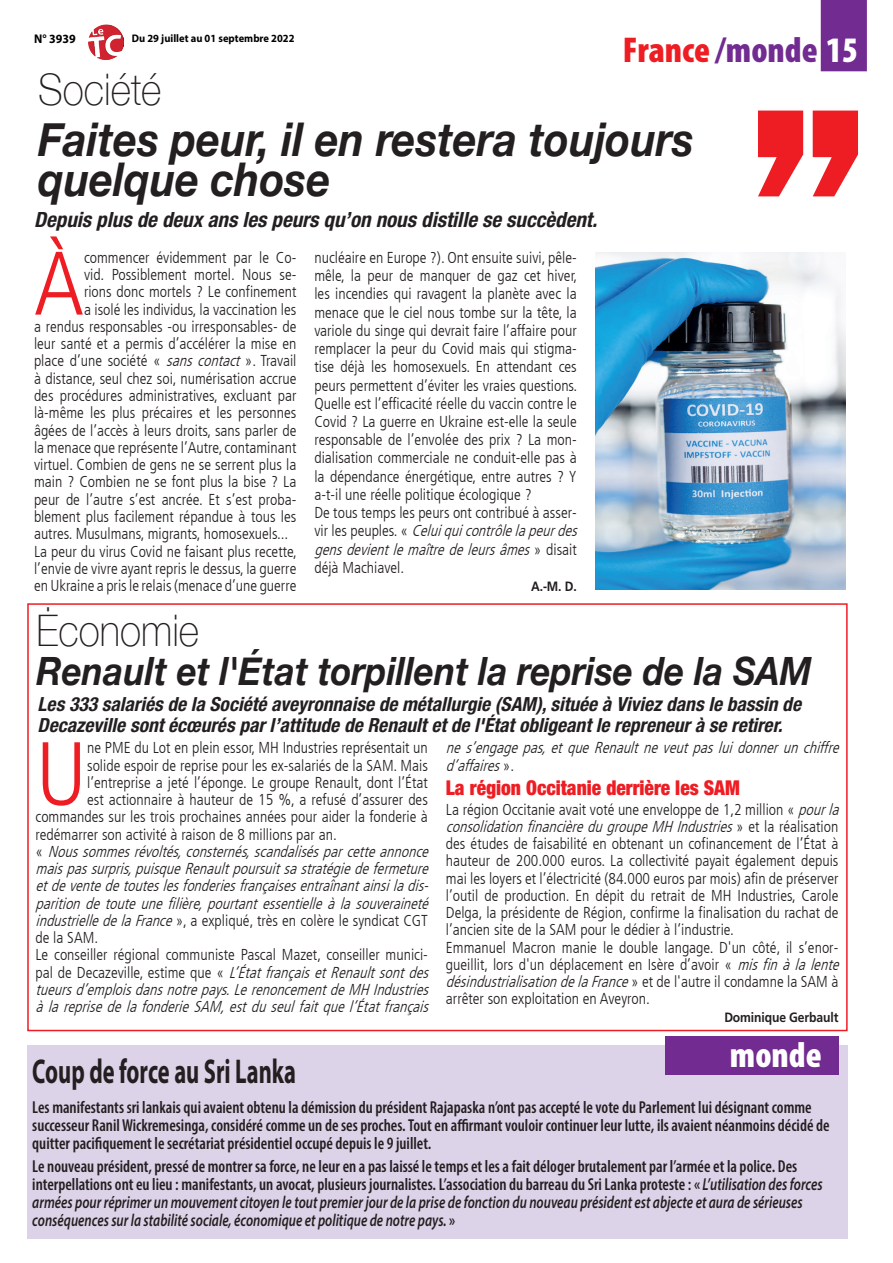
<style>
.page{position:relative;width:893px;height:1263px;background:#fff}
.page>*{position:absolute;margin:0;border:0;box-sizing:border-box;transform-origin:0 0}
._6_-_TEXTE{font:300 condensed 89.85px "Frutiger LT";color:#ee1d23}
._3_-_TITRE{font:italic 700 46.5px/40.5px "Helvetica Neue";color:#231f20;scale:.9 1}
._3_-_TITRE-2{font:100 43.5px "Helvetica Neue";color:#231f20;scale:.9 1}
._3_-_TITRE-3{font:italic 700 39px "Helvetica Neue";color:#231f20;scale:.9 1}
.t1{font:900 condensed 36px "Myriad Pro";color:#ee1d23}
.t2{font:900 condensed 36px "Myriad Pro";color:#fff}
.BREVE_1_-_TITRE{font:700 34.5px "Myriad Pro";color:#231f20;scale:.65 1}
._5_-_CHAPO{font:italic 700 condensed 21px "Helvetica Neue LT Std";color:#231f20}
._7_-_INTERTITRE{font:900 condensed 20.4px "Helvetica Neue";color:#ee1d23;scale:.95 1}
._5_-_CHAPO-2{font:italic 700 condensed 19.5px/21px "Helvetica Neue LT Std";color:#231f20}
.BREVE_4_-_TEXTE{font:600 condensed 17.4px/18px "Myriad Pro";color:#231f20;scale:.95 1}
._6_-_TEXTE-2{font:300 condensed 15.75px/18.3px "Frutiger LT";color:#231f20}
._6_-_TEXTE-3{font:italic 300 condensed 15.75px/17.2px "Frutiger LT";color:#231f20}
._8_-_SIGNATURE{font:700 13.5px "Frutiger LT Std";letter-spacing:-.01em;color:#231f20;scale:.9 1}
.t3{font:700 12.6px "Myriad Pro";color:#000;scale:.95 1}
.t4{font:700 10.95px "Myriad Pro";color:#000;scale:.95 1}
.s1{color:#722b91}
.s2{color:#fff}
.s3{font-style:italic}
.s4{font-style:normal}
.s5{font-style:italic;font-stretch:normal}
</style>
<div class="page">
<img style="left:88px;top:24px;width:35px;height:35px">
<div style="left:27px;top:1045px;width:821px;height:194px;background:#ddd3e8"></div>
<div style="left:27px;top:603px;width:821px;height:428px;border:2px solid #ee1d23"></div>
<div style="left:820px;top:0;width:47px;height:71px;background:#722b91"></div>
<svg style="left:758px;top:111px;width:100px;height:85px"></svg>
<img style="left:595px;top:253px;width:250px;height:336px">
<div style="left:665px;top:1037px;width:174px;height:38px;background:#722b91"></div>
<p class="t3" style="left:34px;top:31px;width:45px">N° 3939</p>
<p class="t4" style="left:132px;top:32px;width:173px">Du 29 juillet au 01 septembre 2022</p>
<p class="t1" style="left:623px;top:27px;width:237px">France <span class="s1">/monde</span> <span class="s2">15</span></p>
<p class="_3_-_TITRE-2" style="left:38px;top:57px;width:139px">Société</p>
<p class="_3_-_TITRE" style="left:38px;top:120px;width:730px">Faites peur, il en restera toujours quelque chose</p>
<p class="_5_-_CHAPO" style="left:34px;top:206px;width:565px">Depuis plus de deux ans les peurs qu’on nous distille se succèdent.</p>
<p class="_6_-_TEXTE" style="left:34px;top:233px;width:51px">À</p>
<p class="_6_-_TEXTE-2" style="left:314px;top:248px;width:264px;text-align:justify">nucléaire en Europe ?). Ont ensuite suivi, pêle&shy;mêle, la peur de manquer de gaz cet hiver, les incendies qui ravagent la planète avec la menace que le ciel nous tombe sur la tête, la variole du singe qui devrait faire l’affaire pour remplacer la peur du Covid mais qui stigma&shy;tise déjà les homosexuels. En attendant ces peurs permettent d’éviter les vraies questions.<br>Quelle est l’efficacité réelle du vaccin contre le Covid ? La guerre en Ukraine est-elle la seule responsable de l’envolée des prix ? La mon&shy;dialisation commerciale ne conduit-elle pas à la dépendance énergétique, entre autres ? Y a-t-il une réelle politique écologique ?</p>
<p class="_6_-_TEXTE-2" style="left:314px;top:504px;width:269px">De tous temps les peurs ont contribué à asser&shy;v i r l e s p e u p l e s . « <span class="s3">Celuiquicontrôlelapeurdes gensdevientlemaîtredeleursâmes</span>» d i s a i t déjà Machiavel.</p>
<p class="_8_-_SIGNATURE" style="left:531px;top:578px;width:52px">A.-M. D.</p>
<p class="_6_-_TEXTE-2" style="left:84px;top:248px;width:214px">commencer évidemment par le Co-</p>
<p class="_6_-_TEXTE-2" style="left:84px;top:266px;width:214px">vid. Possiblement mortel. Nous se-</p>
<p class="_6_-_TEXTE-2" style="left:84px;top:283px;width:214px">rions donc mortels ? Le confinement</p>
<p class="_6_-_TEXTE-2" style="left:84px;top:300px;width:214px">a isolé les individus, la vaccination les</p>
<p class="_6_-_TEXTE-2" style="left:34px;top:317px;width:264px">a rendus responsables -ou irresponsables- de</p>
<p class="_6_-_TEXTE-2" style="left:34px;top:335px;width:264px">leur santé et a permis d’accélérer la mise en</p>
<p class="_6_-_TEXTE-2" style="left:34px;top:352px;width:264px">place d’une société « <span class="s3">sanscontact</span>». Travail</p>
<p class="_6_-_TEXTE-2" style="left:34px;top:369px;width:264px">à distance, seul chez soi, numérisation accrue</p>
<p class="_6_-_TEXTE-2" style="left:34px;top:387px;width:264px">des procédures administratives, excluant par</p>
<p class="_6_-_TEXTE-2" style="left:34px;top:404px;width:264px">là-même les plus précaires et les personnes</p>
<p class="_6_-_TEXTE-2" style="left:34px;top:421px;width:264px">âgées de l’accès à leurs droits, sans parler de</p>
<p class="_6_-_TEXTE-2" style="left:34px;top:438px;width:264px">la menace que représente l’Autre, contaminant</p>
<p class="_6_-_TEXTE-2" style="left:34px;top:456px;width:264px">virtuel. Combien de gens ne se serrent plus la</p>
<p class="_6_-_TEXTE-2" style="left:34px;top:473px;width:264px">main ? Combien ne se font plus la bise ? La</p>
<p class="_6_-_TEXTE-2" style="left:34px;top:490px;width:264px">peur de l’autre s’est ancrée. Et s’est proba-</p>
<p class="_6_-_TEXTE-2" style="left:34px;top:508px;width:264px">blement plus facilement répandue à tous les</p>
<p class="_6_-_TEXTE-2" style="left:34px;top:525px;width:256px">autres. Musulmans, migrants, homosexuels...</p>
<p class="_6_-_TEXTE-2" style="left:34px;top:543px;width:264px;line-height:17.2px;text-align:justify">La peur du virus Covid ne faisant plus recette, l’envie de vivre ayant repris le dessus, la guerre en Ukraine a pris le relais (menace d’une guerre</p>
<p class="_3_-_TITRE-2" style="left:37px;top:598px;width:182px">Ėconomie</p>
<p class="_3_-_TITRE-3" style="left:36px;top:640px;width:863px">Renault et l'État torpillent la reprise de la SAM</p>
<p class="_5_-_CHAPO-2" style="left:38px;top:694px;width:765px">Les 333 salariés de la Société aveyronnaise de métallurgie (SAM), située à Viviez dans le bassin de<br>Decazeville sont écœurés par l’attitude de Renault et de l'État obligeant le repreneur à se retirer.</p>
<p class="_6_-_TEXTE" style="left:36px;top:723px;width:53px">U</p>
<p class="_6_-_TEXTE-2" style="left:87px;top:739px;width:342px">ne PME du Lot en plein essor, MH Industries représentait un</p>
<p class="_6_-_TEXTE-3" style="left:446px;top:739px;width:399px">nes’engagepas,etqueRenaultneveutpasluidonnerunchiffre d’affaires<span class="s4">» .</span></p>
<p class="_7_-_INTERTITRE" style="left:446px;top:775px;width:311px">La région Occitanie derrière les SAM</p>
<p class="_6_-_TEXTE-2" style="left:446px;top:801px;width:399px;line-height:17.2px">La région Occitanie avait voté une enveloppe de 1,2 million « <span class="s3">pourla consolidationfinancièredugroupeMHIndustries</span>» e t l a r é a l i s a t i o n des études de faisabilité en obtenant un cofinancement de l’État à hauteur de 200.000 euros. La collectivité payait également depuis mai les loyers et l’électricité (84.000 euros par mois) afin de préserver l’outil de production. En dépit du retrait de MH Industries, Carole Delga, la présidente de Région, confirme la finalisation du rachat de l’ancien site de la SAM pour le dédier à l’industrie.</p>
<p class="_6_-_TEXTE-2" style="left:446px;top:939px;width:399px;line-height:17.2px">Emmanuel Macron manie le double langage. D'un côté, il s’enor&shy;gueillit, lors d'un déplacement en Isère d’avoir « <span class="s3">misfinàlalente désindustrialisationdelaFrance</span>» e t d e l ' a u t r e i l c o n d a m n e l a S A M à arrêter son exploitation en Aveyron.</p>
<p class="_8_-_SIGNATURE" style="left:724px;top:1009px;width:128px">Dominique Gerbault</p>
<p class="t2" style="left:730px;top:1032px;width:93px">monde</p>
<p class="_6_-_TEXTE-2" style="left:87px;top:756px;width:342px">solide espoir de reprise pour les ex-salariés de la SAM. Mais</p>
<p class="_6_-_TEXTE-2" style="left:87px;top:773px;width:342px">l’entreprise a jeté l’éponge. Le groupe Renault, dont l’État</p>
<p class="_6_-_TEXTE-2" style="left:87px;top:791px;width:342px">est actionnaire à hauteur de 15 %, a refusé d’assurer des</p>
<p class="_6_-_TEXTE-2" style="left:36px;top:808px;width:394px">commandes sur les trois prochaines années pour aider la fonderie à</p>
<p class="_6_-_TEXTE-2" style="left:36px;top:825px;width:303px">redémarrer son activité à raison de 8 millions par an.</p>
<p class="_6_-_TEXTE-3" style="left:36px;top:843px;width:399px"><span class="s4">«</span> Noussommesrévoltés,consternés,scandalisésparcetteannonce maispassurpris,puisqueRenaultpoursuitsastratégiedefermeture etdeventedetouteslesfonderiesfrançaisesentraînantainsiladis&shy;paritiondetouteunefilière,pourtantessentielleàlasouveraineté industrielledelaFrance<span class="s4">», a expliqué, très en colère le syndicat CGT de la SAM.</span></p>
<p class="_6_-_TEXTE-3" style="left:36px;top:946px;width:399px"><span class="s4">Le conseiller régional communiste Pascal Mazet, conseiller munici&shy;p a l d e D e c a z e v i l l e , e s t i m e q u e «</span> L’ÉtatfrançaisetRenaultsontdes tueursd’emploisdansnotrepays.LerenoncementdeMHIndustries àlareprisedelafonderieSAM,estduseulfaitquel’Étatfrançais</p>
<p class="BREVE_1_-_TITRE" style="left:32px;top:1048px;width:407px">Coup de force au Sri Lanka</p>
<p class="BREVE_4_-_TEXTE" style="left:32px;top:1098px;width:841px">Les manifestants sri lankais qui avaient obtenu la démission du président Rajapaska n’ont pas accepté le vote du Parlement lui désignant comme successeur Ranil Wickremesinga, considéré comme un de ses proches. Tout en affirmant vouloir continuer leur lutte, ils avaient néanmoins décidé de quitter pacifiquement le secrétariat présidentiel occupé depuis le 9 juillet.</p>
<p class="BREVE_4_-_TEXTE" style="left:32px;top:1156px;width:833px">Le nouveau président, pressé de montrer sa force, ne leur en a pas laissé le temps et les a fait déloger brutalement par l’armée et la police. Des interpellations ont eu lieu : manifestants, un avocat, plusieurs journalistes. L’association du barreau du Sri Lanka proteste : « <span class="s5">L’utilisation des forces armées pour réprimer un mouvement citoyen le tout premier jour de la prise de fonction du nouveau président est abjecte et aura de sérieuses conséquences sur la stabilité sociale, économique et politique de notre pays.</span> »</p>
</div>
